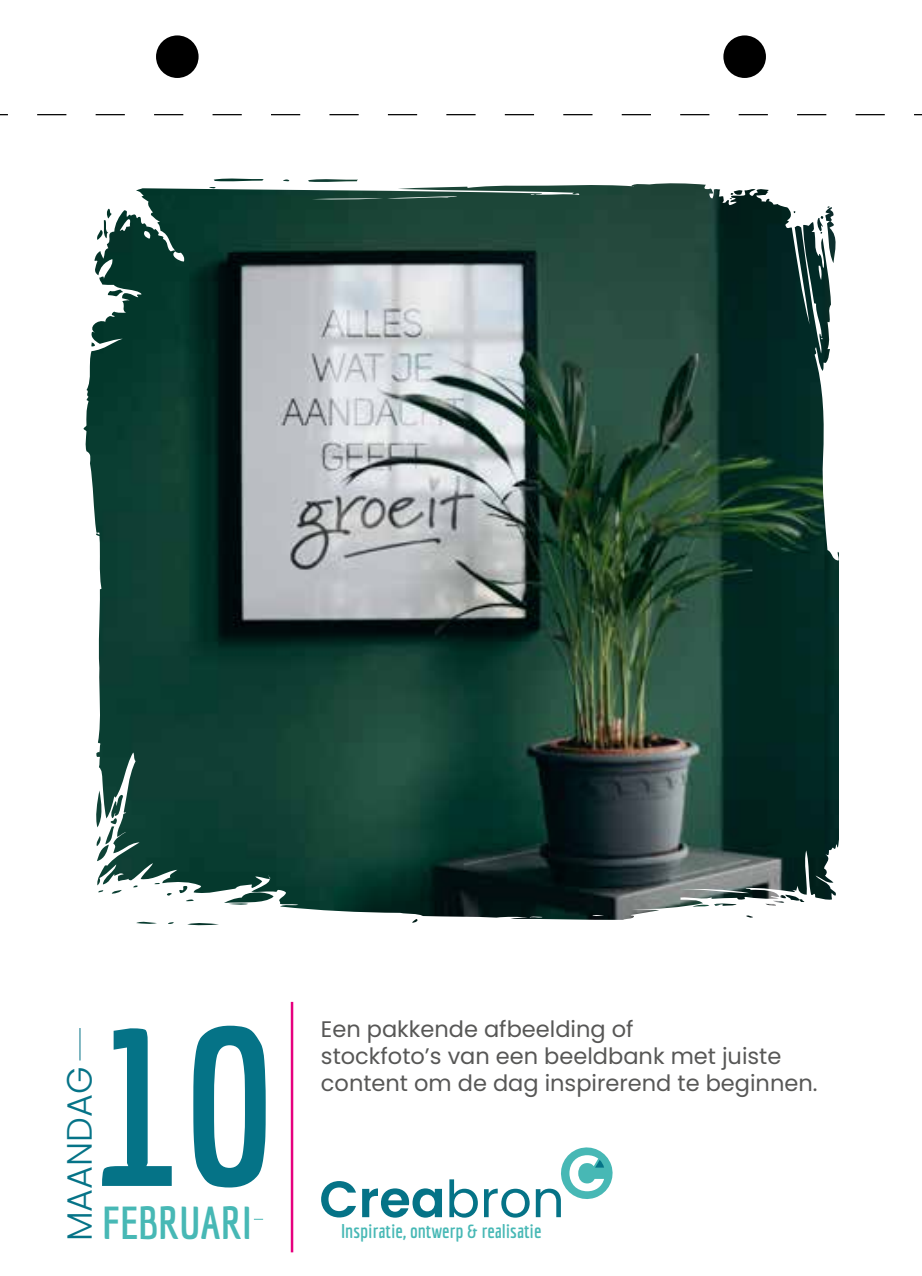
<style>
.page{position:relative;width:922px;height:1276px;background:#fff}
.page>*{position:absolute;margin:0;border:0;box-sizing:border-box;transform-origin:0 0}
.t1{font:700 222.5px "Economica";color:#057387}
.t2{font:700 45px "Economica";color:#47b8b5}
.t3{font:300 35.25px "Poppins";color:#057387}
.t4{font:22.5px/27px "Poppins";color:#575756}
.t5{font:700 19.5px "Economica";color:#47b8b5}
</style>
<div class="page">
<svg style="left:321px;top:1181px;width:35px;height:36px"></svg>
<svg style="left:362px;top:1188px;width:80px;height:29px"></svg>
<svg style="left:449px;top:1179px;width:28px;height:38px"></svg>
<svg style="left:484px;top:1188px;width:45px;height:29px"></svg>
<svg style="left:535px;top:1147px;width:78px;height:70px"></svg>
<hr style="left:291px;top:1002px;width:2px;height:250px;background:#e6007e">
<hr style="left:79px;top:1028px;width:1px;height:32px;background:#057387">
<svg style="left:83px;top:178px;width:756px;height:748px;background:#47635b"></svg>
<svg style="left:0;top:114px;width:921px;height:1px"></svg>
<div style="left:156px;top:35px;width:42px;height:43px;background:#000;border-radius:50%"></div>
<div style="left:723px;top:35px;width:42px;height:43px;background:#000;border-radius:50%"></div>
<h3 class="t3" style="left:59px;top:1241px;width:176px;rotate:-90deg">MAANDAG</h3>
<h1 class="t1" style="left:89px;top:977px;width:184px">10</h1>
<p class="t4" style="left:321px;top:1016px;width:498px">Een pakkende afbeelding of<br>stockfoto’s van een beeldbank met juiste content om de dag inspirerend te beginnen.</p>
<h2 class="t2" style="left:102px;top:1196px;width:151px">FEBRUARI</h2>
<p class="t5" style="left:341px;top:1219px;width:202px">Inspiratie, ontwerp &amp; realisatie</p>
</div>
